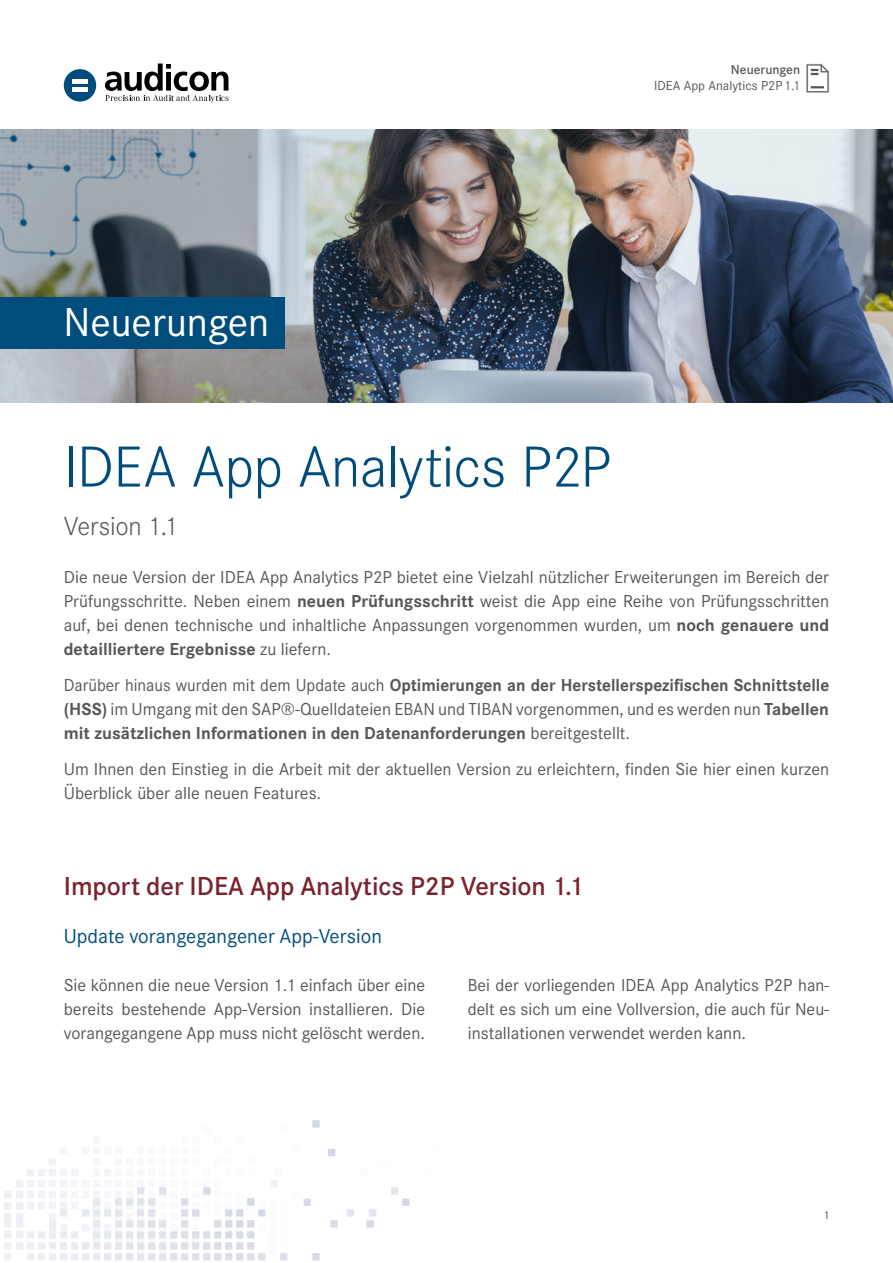
<style>
.page{position:relative;width:893px;height:1263px;background:#fff}
.page>*{position:absolute;margin:0;border:0;box-sizing:border-box;transform-origin:0 0}
.t1{font:300 60px "Corporate S";letter-spacing:-.01em;color:#004d7d}
.t2{font:42px "Corporate S";color:#fff}
.t3{font:600 27px "Corporate S";color:#7a232e}
.t4{font:300 27px "Corporate S";letter-spacing:-.005em;color:#575756}
.t5{font:21px "Corporate S";color:#004d7d}
.t6{font:18px/24px "Corporate S";color:#575756;text-align:justify}
.t7{font:18px/24px "Corporate S";color:#575756;text-align:justify;scale:.96 1}
.t8{font:13.5px "Corporate S";color:#575756}
.t9{font:600 13.5px "Corporate S";color:#575756}
.t10{font:12px "Corporate S";color:#575756}
.s1{font-weight:700}
</style>
<div class="page">
<div style="left:64px;top:69px;width:32px;height:33px;background:#004d7d;border-radius:50%"></div>
<hr style="left:72px;top:80px;width:16px;height:4px;background:#fff">
<hr style="left:72px;top:87px;width:16px;height:4px;background:#fff">
<svg style="left:105px;top:64px;width:123px;height:39px"></svg>
<svg style="left:330px;top:1220px;width:8px;height:7px"></svg>
<svg style="left:328px;top:1149px;width:7px;height:7px"></svg>
<svg style="left:347px;top:1209px;width:7px;height:7px"></svg>
<svg style="left:367px;top:1209px;width:9px;height:18px"></svg>
<svg style="left:391px;top:1187px;width:18px;height:19px"></svg>
<svg style="left:4px;top:1120px;width:316px;height:141px"></svg>
<svg style="left:806px;top:63px;width:24px;height:30px"></svg>
<img style="left:0;top:130px;width:893px;height:273px">
<div style="left:0;top:298px;width:285px;height:51px;background:#004d7d"></div>
<h2 class="t2" style="left:63px;top:299px;width:208px">Neuerungen</h2>
<p class="t9" style="left:731px;top:61px;width:71px">Neuerungen</p>
<p class="t8" style="left:654px;top:78px;width:147px">IDEA App Analytics P2P 1.1</p>
<h1 class="t1" style="left:64px;top:433px;width:549px">IDEA App Analytics P2P</h1>
<h3 class="t4" style="left:64px;top:510px;width:117px">Version 1.1</h3>
<p class="t6" style="left:64px;top:565px;width:767px">Die neue Version der IDEA App Analytics P2P bietet eine Vielzahl nützlicher Erweiterungen im Bereich der Prüfungsschritte. Neben einem <span class="s1">neuen Prüfungsschritt</span> weist die App eine Reihe von Prüfungsschritten auf, bei denen technische und inhaltliche Anpassungen vorgenommen wurden, um <span class="s1">noch genauere und detailliertere Ergebnisse</span> zu liefern.</p>
<p class="t7" style="left:64px;top:673px;width:799px">Darüber hinaus wurden mit dem Update auch <span class="s1">Optimierungen an der Herstellerspezifischen Schnittstelle (HSS)</span> im Umgang mit den SAP®-Quelldateien EBAN und TIBAN vorgenommen, und es werden nun <span class="s1">Tabellen mit zusätzlichen Informationen in den Datenanforderungen</span> bereitgestellt.</p>
<p class="t6" style="left:64px;top:757px;width:767px">Um Ihnen den Einstieg in die Arbeit mit der aktuellen Version zu erleichtern, finden Sie hier einen kurzen<br>Überblick über alle neuen Features.</p>
<h3 class="t3" style="left:64px;top:870px;width:521px">Import der IDEA App Analytics P2P Version 1.1</h3>
<p class="t5" style="left:64px;top:924px;width:320px">Update vorangegangener App-Version</p>
<p class="t6" style="left:64px;top:973px;width:363px">Sie können die neue Version 1.1 einfach über eine bereits bestehende App-Version installieren. Die vorangegangene App muss nicht gelöscht werden.</p>
<p class="t6" style="left:468px;top:973px;width:363px">Bei der vorliegenden IDEA App Analytics P2P han&shy;delt es sich um eine Vollversion, die auch für Neu&shy;installationen verwendet werden kann.</p>
<p class="t10" style="left:823px;top:1208px;width:8px">1</p>
</div>
